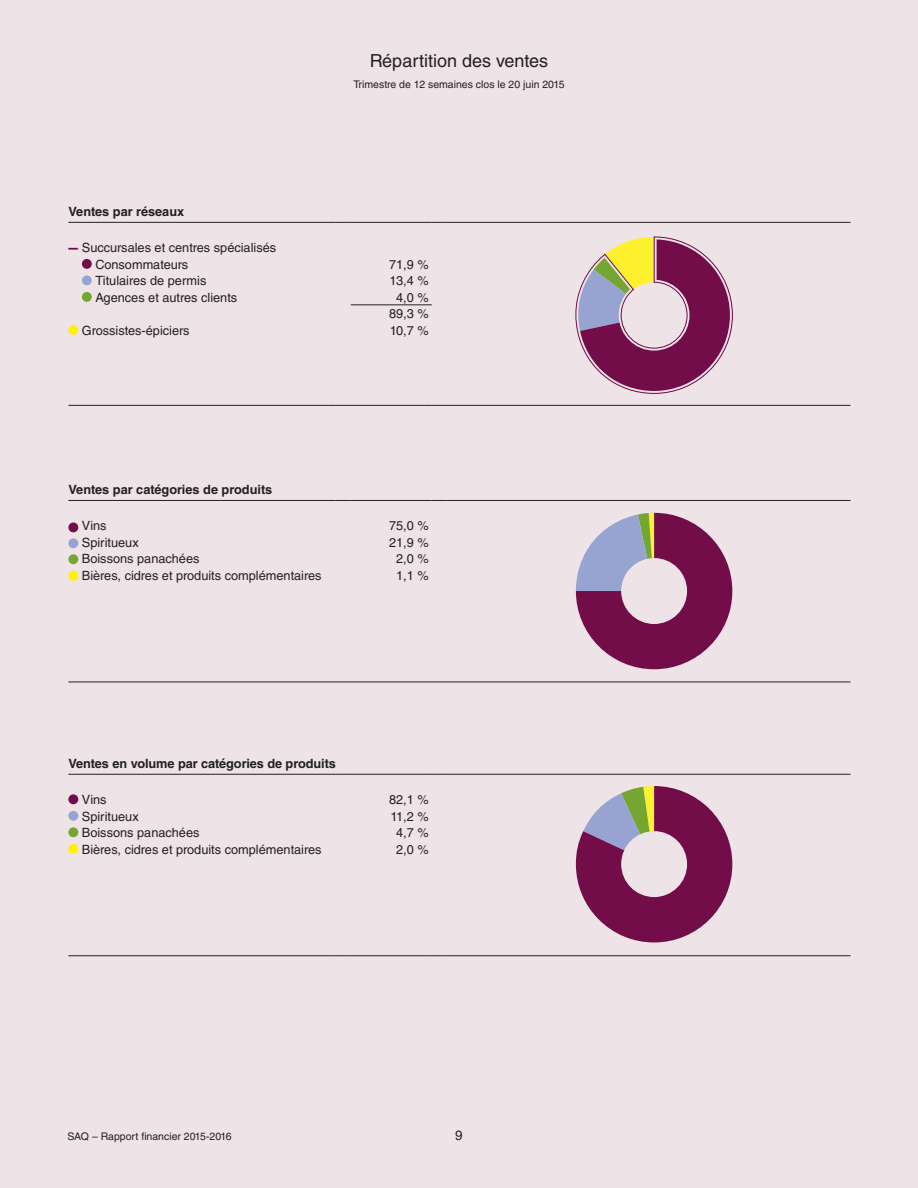
<style>
.page{position:relative;width:918px;height:1188px;background:#eee4e8}
.page>*{position:absolute;margin:0;border:0;box-sizing:border-box;transform-origin:0 0}
.t1{font:18px "Helvetica LT Std";color:#231f20}
.t2{font:13.5px "Helvetica LT Std";color:#231f20}
.t3{font:12.75px/16.5px "Helvetica LT Std";color:#231f20}
.t4{font:700 12.75px "Helvetica LT Std";letter-spacing:-.005em;color:#231f20}
.t5{font:10.5px "Helvetica LT Std";color:#231f20}
.s1{font-weight:900;color:#730d49}
</style>
<div class="page">
<hr style="left:68px;top:405px;width:268px;height:1px;background:#231f20">
<svg style="left:336px;top:405px;width:15px;height:1px"></svg>
<hr style="left:351px;top:405px;width:81px;height:1px;background:#231f20">
<svg style="left:432px;top:405px;width:15px;height:1px"></svg>
<hr style="left:447px;top:405px;width:403px;height:1px;background:#231f20">
<hr style="left:68px;top:222px;width:268px;height:1px;background:#231f20">
<svg style="left:336px;top:222px;width:15px;height:1px"></svg>
<hr style="left:351px;top:222px;width:81px;height:1px;background:#231f20">
<svg style="left:432px;top:222px;width:15px;height:1px"></svg>
<hr style="left:447px;top:222px;width:403px;height:1px;background:#231f20">
<hr style="left:351px;top:305px;width:81px;height:1px;background:#231f20">
<div style="left:82px;top:259px;width:10px;height:10px;background:#730d49;border-radius:50%"></div>
<div style="left:82px;top:275px;width:10px;height:10px;background:#97a4d2;border-radius:50%"></div>
<div style="left:82px;top:292px;width:10px;height:10px;background:#75a632;border-radius:50%"></div>
<div style="left:68px;top:325px;width:10px;height:10px;background:#fff101;border-radius:50%"></div>
<hr style="left:68px;top:682px;width:268px;height:1px;background:#231f20">
<svg style="left:336px;top:682px;width:15px;height:1px"></svg>
<hr style="left:351px;top:682px;width:81px;height:1px;background:#231f20">
<svg style="left:432px;top:682px;width:15px;height:1px"></svg>
<hr style="left:447px;top:682px;width:403px;height:1px;background:#231f20">
<hr style="left:68px;top:500px;width:268px;height:1px;background:#231f20">
<svg style="left:336px;top:500px;width:15px;height:1px"></svg>
<hr style="left:351px;top:500px;width:81px;height:1px;background:#231f20">
<svg style="left:432px;top:500px;width:15px;height:1px"></svg>
<hr style="left:447px;top:500px;width:403px;height:1px;background:#231f20">
<hr style="left:68px;top:956px;width:268px;height:1px;background:#231f20">
<svg style="left:336px;top:956px;width:15px;height:1px"></svg>
<hr style="left:351px;top:956px;width:81px;height:1px;background:#231f20">
<svg style="left:432px;top:956px;width:15px;height:1px"></svg>
<hr style="left:447px;top:956px;width:403px;height:1px;background:#231f20">
<hr style="left:68px;top:774px;width:268px;height:1px;background:#231f20">
<svg style="left:336px;top:774px;width:15px;height:1px"></svg>
<hr style="left:351px;top:774px;width:81px;height:1px;background:#231f20">
<svg style="left:432px;top:774px;width:15px;height:1px"></svg>
<hr style="left:447px;top:774px;width:403px;height:1px;background:#231f20">
<div style="left:68px;top:794px;width:10px;height:10px;background:#730d49;border-radius:50%"></div>
<div style="left:68px;top:811px;width:10px;height:10px;background:#97a4d2;border-radius:50%"></div>
<div style="left:68px;top:827px;width:10px;height:10px;background:#75a632;border-radius:50%"></div>
<div style="left:68px;top:844px;width:10px;height:10px;background:#fff101;border-radius:50%"></div>
<svg style="left:575px;top:236px;width:158px;height:158px"></svg>
<svg style="left:576px;top:513px;width:156px;height:156px"></svg>
<div style="left:621px;top:558px;width:66px;height:66px;background:#eee4e8;border-radius:50%"></div>
<svg style="left:576px;top:786px;width:156px;height:156px"></svg>
<div style="left:621px;top:831px;width:66px;height:66px;background:#eee4e8;border-radius:50%"></div>
<div style="left:68px;top:522px;width:10px;height:10px;background:#730d49;border-radius:50%"></div>
<div style="left:68px;top:538px;width:10px;height:10px;background:#97a4d2;border-radius:50%"></div>
<div style="left:68px;top:554px;width:10px;height:10px;background:#75a632;border-radius:50%"></div>
<div style="left:68px;top:571px;width:10px;height:10px;background:#fff101;border-radius:50%"></div>
<p class="t4" style="left:68px;top:204px;width:117px">Ventes par réseaux</p>
<p class="t3" style="left:95px;top:240px;width:182px;text-indent:-27px"><span class="s1">—</span> Succursales et centres spécialisés<br>Consommateurs</p>
<h1 class="t1" style="left:370px;top:50px;width:180px">Répartition des ventes</h1>
<p class="t5" style="left:353px;top:78px;width:213px">Trimestre de 12 semaines clos le 20 juin 2015</p>
<p class="t3" style="left:389px;top:256px;width:41px">71,9 %</p>
<p class="t3" style="left:95px;top:273px;width:113px">Titulaires de permis</p>
<p class="t3" style="left:390px;top:273px;width:41px">13,4 %</p>
<p class="t3" style="left:95px;top:289px;width:143px">Agences et autres clients</p>
<p class="t3" style="left:389px;top:289px;width:41px;text-align:center">4,0 %<br>89,3 %</p>
<p class="t3" style="left:82px;top:322px;width:109px">Grossistes-épiciers</p>
<p class="t3" style="left:390px;top:322px;width:40px">10,7 %</p>
<p class="t4" style="left:68px;top:482px;width:206px">Ventes par catégories de produits</p>
<p class="t3" style="left:82px;top:518px;width:26px">Vins</p>
<p class="t3" style="left:389px;top:518px;width:41px">75,0 %</p>
<p class="t3" style="left:82px;top:534px;width:58px">Spiritueux</p>
<p class="t3" style="left:389px;top:534px;width:41px">21,9 %</p>
<p class="t3" style="left:82px;top:551px;width:119px">Boissons panachées</p>
<p class="t3" style="left:396px;top:551px;width:34px">2,0 %</p>
<p class="t3" style="left:82px;top:567px;width:241px">Bières, cidres et produits complémentaires</p>
<p class="t3" style="left:396px;top:567px;width:34px">1,1 %</p>
<p class="t4" style="left:68px;top:756px;width:269px">Ventes en volume par catégories de produits</p>
<p class="t3" style="left:82px;top:792px;width:26px">Vins</p>
<p class="t3" style="left:389px;top:792px;width:41px">82,1 %</p>
<p class="t3" style="left:82px;top:808px;width:58px">Spiritueux</p>
<p class="t3" style="left:391px;top:808px;width:40px">11,2 %</p>
<p class="t3" style="left:82px;top:825px;width:119px">Boissons panachées</p>
<p class="t3" style="left:396px;top:825px;width:34px">4,7 %</p>
<p class="t3" style="left:82px;top:841px;width:241px">Bières, cidres et produits complémentaires</p>
<p class="t3" style="left:396px;top:841px;width:34px">2,0 %</p>
<p class="t5" style="left:68px;top:1131px;width:166px">SAQ – Rapport financier 2015-2016</p>
<p class="t2" style="left:455px;top:1128px;width:9px">9</p>
</div>
